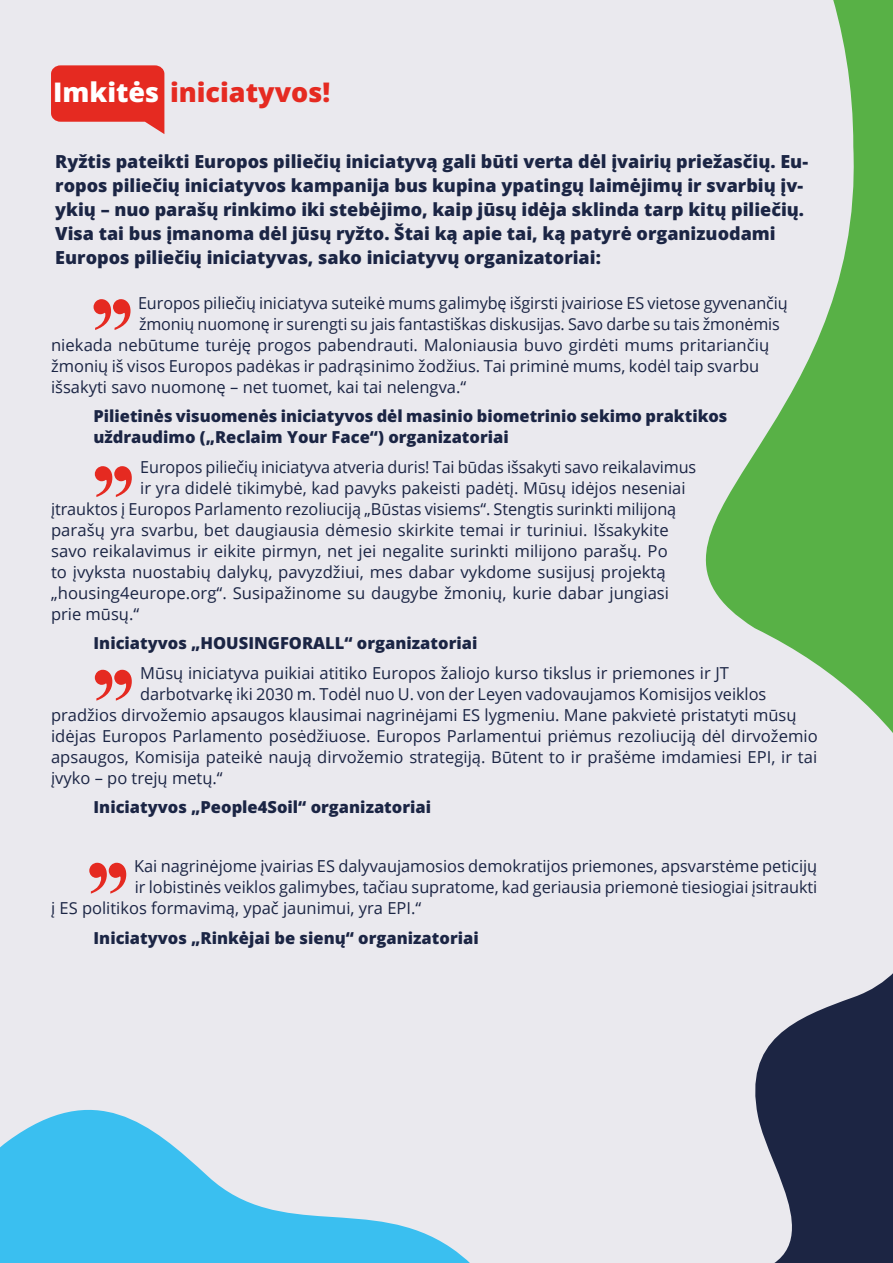
<style>
.page{position:relative;width:893px;height:1263px;background:#eae9ee}
.page>*{position:absolute;margin:0;border:0;box-sizing:border-box;transform-origin:0 0}
.t1{font:800 27px "Open Sans";color:#e52a21}
.t2{font:800 18px/24px "Open Sans";color:#1b2544}
.t3{font:16.5px "Open Sans";color:#1b2544}
.t4{font:800 16.5px/21px "Open Sans";color:#1b2544}
.s1{color:#fff}
</style>
<div class="page">
<svg style="left:599px;top:0;width:294px;height:791px;fill:#eae9ee"></svg>
<svg style="left:622px;top:865px;width:271px;height:398px;fill:#eae9ee"></svg>
<svg style="left:0;top:1077px;width:489px;height:186px;fill:#eae9ee"></svg>
<svg style="left:51px;top:65px;width:113px;height:69px"></svg>
<svg style="left:94px;top:299px;width:37px;height:31px"></svg>
<svg style="left:89px;top:863px;width:37px;height:31px"></svg>
<svg style="left:95px;top:466px;width:37px;height:31px"></svg>
<svg style="left:95px;top:670px;width:37px;height:31px"></svg>
<h1 class="t1" style="left:53px;top:74px;width:279px"><span class="s1">Imkitės</span> iniciatyvos!</h1>
<p class="t2" style="left:55px;top:149px;width:754px">Ryžtis pateikti Europos piliečių iniciatyvą gali būti verta dėl įvairių priežasčių. Eu&shy;ropos piliečių iniciatyvos kampanija bus kupina ypatingų laimėjimų ir svarbių įv&shy;ykių – nuo parašų rinkimo iki stebėjimo, kaip jūsų idėja sklinda tarp kitų piliečių.<br>Visa tai bus įmanoma dėl jūsų ryžto. Štai ką apie tai, ką patyrė organizuodami Europos piliečių iniciatyvas, sako iniciatyvų organizatoriai:</p>
<p class="t3" style="left:138px;top:291px;width:651px">Europos piliečių iniciatyva suteikė mums galimybę išgirsti įvairiose ES vietose gyvenančių</p>
<p class="t3" style="left:139px;top:312px;width:642px">žmonių nuomonę ir surengti su jais fantastiškas diskusijas. Savo darbe su tais žmonėmis</p>
<p class="t3" style="left:51px;top:333px;width:720px">niekada nebūtume turėję progos pabendrauti. Maloniausia buvo girdėti mums pritariančių</p>
<p class="t3" style="left:51px;top:354px;width:710px">žmonių iš visos Europos padėkas ir padrąsinimo žodžius. Tai priminė mums, kodėl taip svarbu</p>
<p class="t3" style="left:51px;top:375px;width:417px">išsakyti savo nuomonę – net tuomet, kai tai nelengva.“</p>
<p class="t4" style="left:94px;top:405px;width:635px">Pilietinės visuomenės iniciatyvos dėl masinio biometrinio sekimo praktikos uždraudimo („Reclaim Your Face“) organizatoriai</p>
<p class="t3" style="left:140px;top:455px;width:557px">Europos piliečių iniciatyva atveria duris! Tai būdas išsakyti savo reikalavimus</p>
<p class="t3" style="left:140px;top:476px;width:547px">ir yra didelė tikimybė, kad pavyks pakeisti padėtį. Mūsų idėjos neseniai</p>
<p class="t3" style="left:51px;top:497px;width:627px">įtrauktos į Europos Parlamento rezoliuciją „Būstas visiems“. Stengtis surinkti milijoną</p>
<p class="t3" style="left:51px;top:518px;width:619px">parašų yra svarbu, bet daugiausia dėmesio skirkite temai ir turiniui. Išsakykite</p>
<p class="t3" style="left:51px;top:539px;width:618px">savo reikalavimus ir eikite pirmyn, net jei negalite surinkti milijono parašų. Po</p>
<p class="t3" style="left:51px;top:560px;width:616px">to įvyksta nuostabių dalykų, pavyzdžiui, mes dabar vykdome susijusį projektą</p>
<p class="t3" style="left:51px;top:581px;width:620px">„housing4europe.org“. Susipažinome su daugybe žmonių, kurie dabar jungiasi</p>
<p class="t3" style="left:51px;top:602px;width:90px">prie mūsų.“</p>
<p class="t4" style="left:94px;top:632px;width:385px">Iniciatyvos „HOUSINGFORALL“ organizatoriai</p>
<p class="t3" style="left:140px;top:661px;width:590px">Mūsų iniciatyva puikiai atitiko Europos žaliojo kurso tikslus ir priemones ir JT</p>
<p class="t3" style="left:140px;top:682px;width:627px">darbotvarkę iki 2030 m. Todėl nuo U. von der Leyen vadovaujamos Komisijos veiklos</p>
<p class="t3" style="left:51px;top:703px;width:747px">pradžios dirvožemio apsaugos klausimai nagrinėjami ES lygmeniu. Mane pakvietė pristatyti mūsų</p>
<p class="t3" style="left:51px;top:724px;width:768px">idėjas Europos Parlamento posėdžiuose. Europos Parlamentui priėmus rezoliuciją dėl dirvožemio</p>
<p class="t3" style="left:51px;top:745px;width:768px">apsaugos, Komisija pateikė naują dirvožemio strategiją. Būtent to ir prašėme imdamiesi EPI, ir tai</p>
<p class="t3" style="left:51px;top:766px;width:173px">įvyko – po trejų metų.“</p>
<p class="t4" style="left:94px;top:796px;width:339px">Iniciatyvos „People4Soil“ organizatoriai</p>
<p class="t3" style="left:134px;top:855px;width:685px">Kai nagrinėjome įvairias ES dalyvaujamosios demokratijos priemones, apsvarstėme peticijų</p>
<p class="t3" style="left:135px;top:876px;width:684px">ir lobistinės veiklos galimybes, tačiau supratome, kad geriausia priemonė tiesiogiai įsitraukti</p>
<p class="t3" style="left:51px;top:897px;width:372px">į ES politikos formavimą, ypač jaunimui, yra EPI.“</p>
<p class="t4" style="left:94px;top:927px;width:387px">Iniciatyvos „Rinkėjai be sienų“ organizatoriai</p>
</div>
